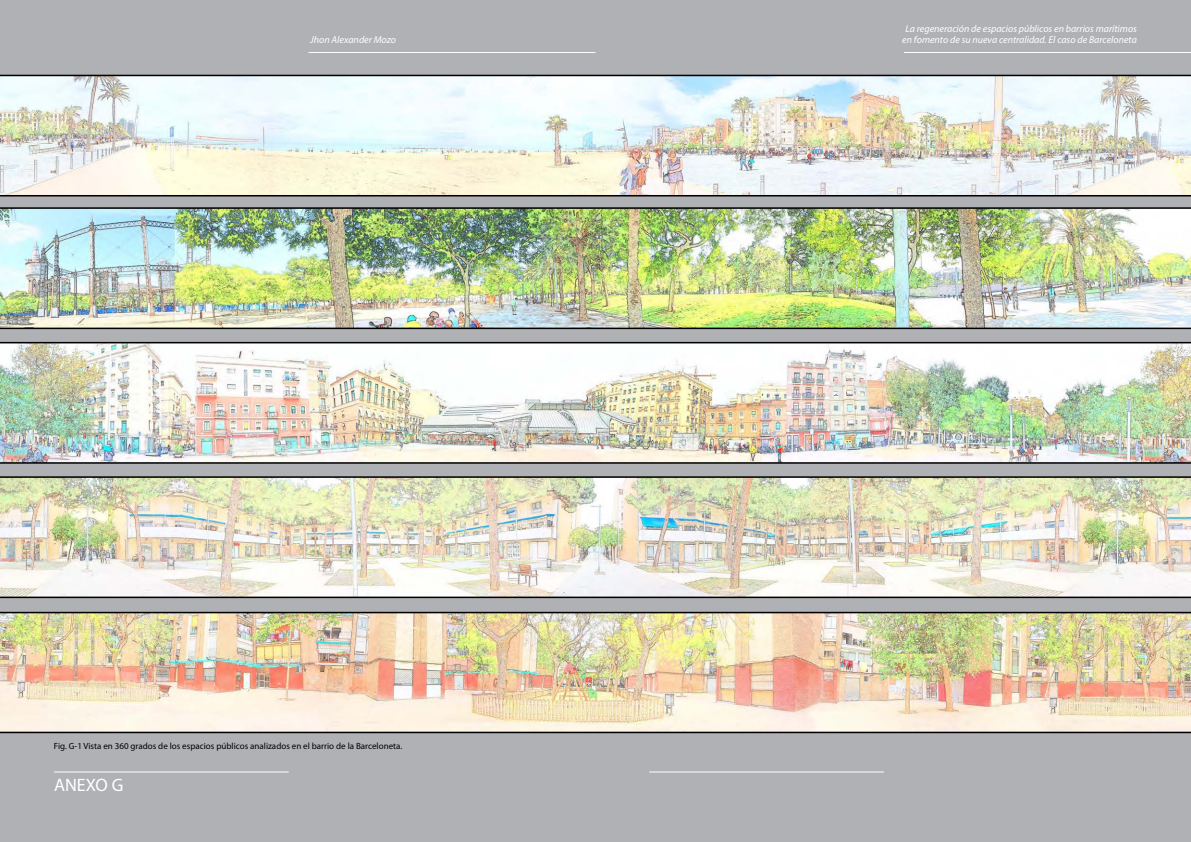
<style>
.page{position:relative;width:1191px;height:842px;background:#fff}
.page>*{position:absolute;margin:0;border:0;box-sizing:border-box;transform-origin:0 0}
.t1{font:18px "Myriad Pro";color:#fff}
.t2{font:italic 10px/11px "Myriad Pro";color:#fff;text-align:center}
.t3{font:9px "Myriad Pro";color:#000}
</style>
<div class="page">
<div style="left:595px;top:0;width:596px;height:842px;background:#afb1b4"></div>
<div style="left:0;top:0;width:595px;height:842px;background:#afb1b4"></div>
<hr style="left:54px;top:772px;width:235px;height:1px;background:#fff">
<hr style="left:308px;top:52px;width:287px;height:1px;background:#fff">
<img style="left:0;top:612px;width:1191px;height:121px">
<img style="left:0;top:75px;width:1191px;height:121px">
<img style="left:0;top:342px;width:1191px;height:122px">
<img style="left:0;top:207px;width:1191px;height:122px">
<img style="left:0;top:476px;width:1191px;height:122px">
<p class="t2" style="left:310px;top:34px;width:87px">Jhon Alexander Mozo</p>
<p class="t3" style="left:54px;top:741px;width:350px">Fig. G-1 Vista en 360 grados de los espacios públicos analizados en el barrio de la Barceloneta.</p>
<p class="t1" style="left:54px;top:774px;width:71px">ANEXO G</p>
<p class="t2" style="left:902px;top:23px;width:236px">La regeneración de espacios públicos en barrios marítimos en fomento de su nueva centralidad. El caso de Barceloneta</p>
</div>
